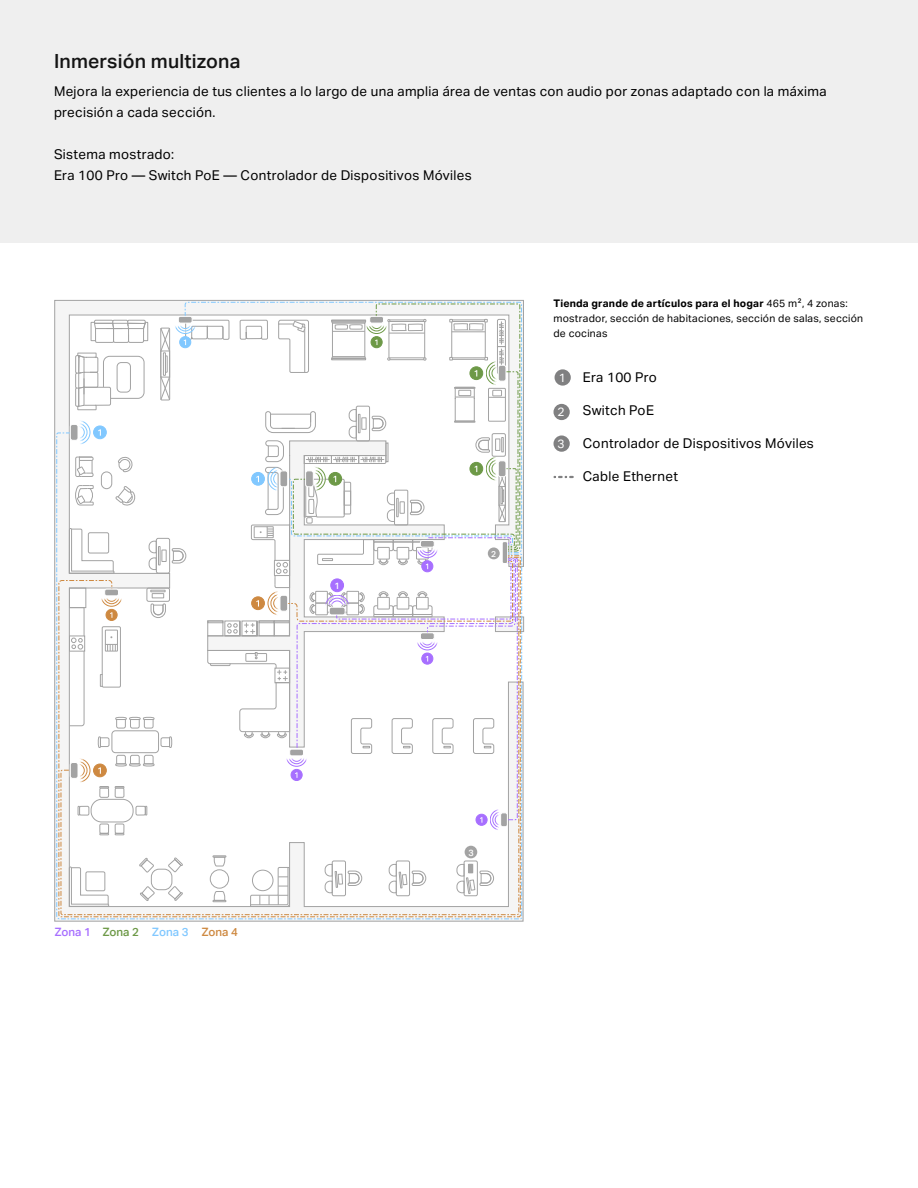
<style>
.page{position:relative;width:918px;height:1188px;background:#fff}
.page>*{position:absolute;margin:0;border:0;box-sizing:border-box;transform-origin:0 0}
.t1{font:500 19.5px "Aktiv Grotesk";letter-spacing:.01em;color:#141414}
.t2{font:13.5px/21px "Aktiv Grotesk";letter-spacing:.02em;color:#000}
.t3{font:12px "Aktiv Grotesk";color:#fff}
.t4{font:500 11.55px "Aktiv Grotesk";color:#a76fff}
.t5{font:10.5px/15px "Aktiv Grotesk";letter-spacing:.02em;color:#000}
.t6{font:500 9.15px "Aktiv Grotesk";color:#fff}
.t7{font:500 9px "Aktiv Grotesk";color:#fff}
.t8{font:500 8.55px "Aktiv Grotesk";color:#fff}
.s1{font-weight:700}
.s2{color:#6d9947}
.s3{color:#81c8ff}
.s4{color:#ce8941}
</style>
<div class="page">
<div style="left:0;top:0;width:918px;height:243px;background:#efefef"></div>
<div style="left:555px;top:369px;width:16px;height:17px;background:#808081;border-radius:50%"></div>
<div style="left:553px;top:404px;width:17px;height:16px;background:#808081;border-radius:50%"></div>
<div style="left:553px;top:435px;width:17px;height:17px;background:#808081;border-radius:50%"></div>
<svg style="left:555px;top:476px;width:18px;height:2px"></svg>
<div style="left:495px;top:617px;width:29px;height:15px;border:1px solid #a3a3a3"></div>
<svg style="left:56px;top:433px;width:466px;height:486px"></svg>
<svg style="left:69px;top:300px;width:451px;height:610px"></svg>
<div style="left:501px;top:813px;width:6px;height:14px;background:#a3a3a3;border-radius:2px"></div>
<div style="left:500px;top:813px;width:8px;height:14px;border:1px solid #fff;border-radius:2px"></div>
<h1 class="t1" style="left:54px;top:50px;width:188px">Inmersión multizona</h1>
<p class="t2" style="left:54px;top:81px;width:774px">Mejora la experiencia de tus clientes a lo largo de una amplia área de ventas con audio por zonas adaptado con la máxima precisión a cada sección.</p>
<p class="t2" style="left:54px;top:144px;width:419px">Sistema mostrado:<br>Era 100 Pro — Switch PoE — Controlador de Dispositivos Móviles</p>
<p class="t5" style="left:554px;top:296px;width:311px"><span class="s1">Tienda grande de artículos para el hogar</span> 465 m², 4 zonas: mostrador, sección de habitaciones, sección de salas, sección de cocinas</p>
<p class="t6" style="left:334px;top:580px;width:7px">1</p>
<p class="t4" style="left:55px;top:925px;width:185px">Zona 1 <span class="s2">Zona 2</span> <span class="s3">Zona 3</span> <span class="s4">Zona 4</span></p>
<p class="t8" style="left:491px;top:549px;width:7px">2</p>
<p class="t3" style="left:559px;top:371px;width:9px">1</p>
<p class="t3" style="left:558px;top:405px;width:9px">2</p>
<p class="t3" style="left:558px;top:437px;width:9px">3</p>
<p class="t2" style="left:583px;top:367px;width:76px">Era 100 Pro</p>
<p class="t2" style="left:583px;top:400px;width:73px">Switch PoE</p>
<p class="t2" style="left:583px;top:433px;width:233px">Controlador de Dispositivos Móviles</p>
<p class="t2" style="left:583px;top:466px;width:97px">Cable Ethernet</p>
<p class="t7" style="left:468px;top:847px;width:7px">3</p>
</div>
